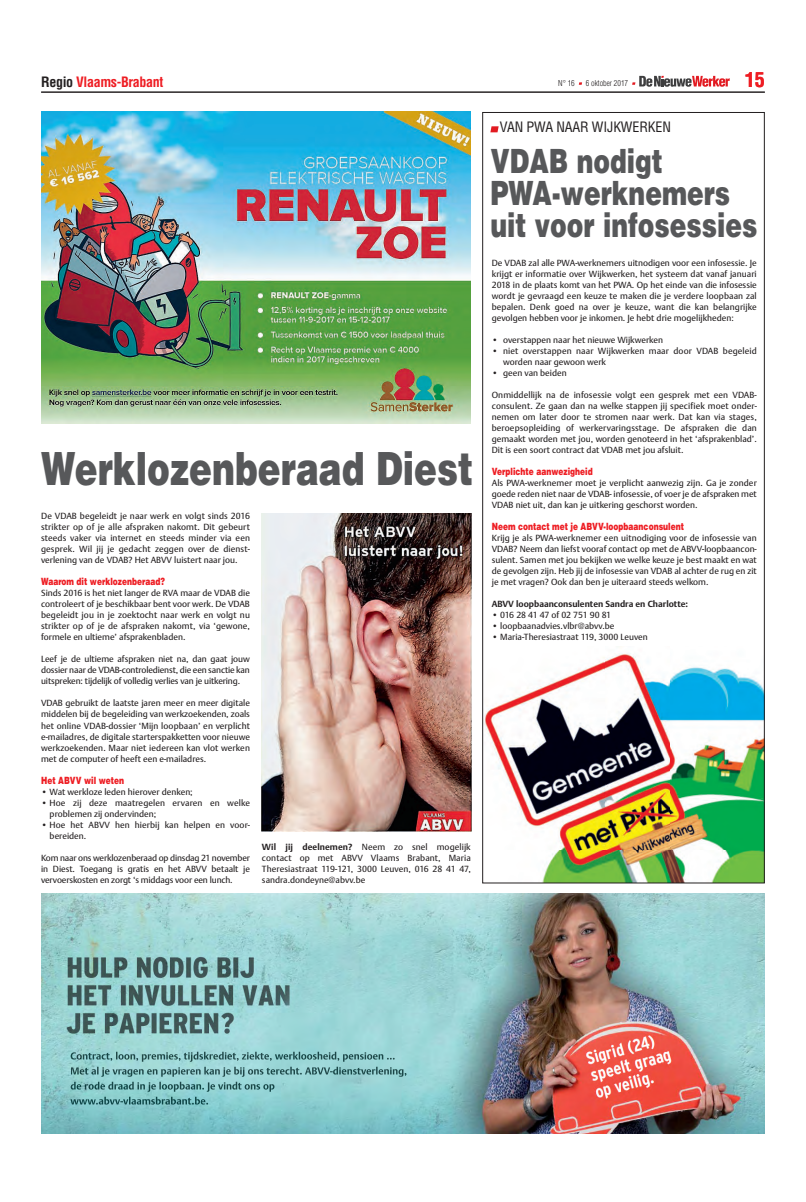
<style>
.page{position:relative;width:806px;height:1202px;background:#fff}
.page>*{position:absolute;margin:0;border:0;box-sizing:border-box;transform-origin:0 0}
.t1{font:900 45.8px "Helvetica LT Std";color:#57585a;scale:.75 1}
.t2{font:900 33.4px/31.9px "Helvetica LT Std";color:#57585a;scale:.75 1}
.t3{font:700 condensed 20px "Helvetica LT Std";color:#ee1d23}
.t4{font:condensed 14px "Helvetica LT Std";letter-spacing:-.01em;color:#231f20}
.t5{font:700 condensed 14px "Helvetica LT Std";letter-spacing:-.025em;color:#ee1d23}
.t6{font:900 10px "Helvetica LT Std";color:#ee1d23;scale:.75 1}
.t7{font:8.8px/11px "Dutch Argo";color:#231f20;text-align:justify}
.t8{font:700 8.8px "Dutch Argo";color:#231f20}
.t9{font:8.8px "Dutch Argo";letter-spacing:-.035em;color:#231f20}
.t10{font:300 condensed 8px "Helvetica LT Std";color:#231f20}
.s1{color:#231f20}
.s2{font-weight:700}
</style>
<div class="page">
<img style="left:484px;top:653px;width:278px;height:228px">
<svg style="left:632px;top:76px;width:97px;height:11px"></svg>
<hr style="left:41px;top:92px;width:723px;height:1px;background:#231f20">
<svg style="left:490px;top:126px;width:8px;height:6px"></svg>
<img style="left:41px;top:112px;width:429px;height:311px">
<img style="left:262px;top:513px;width:209px;height:318px">
<img style="left:41px;top:893px;width:723px;height:241px">
<img style="left:71px;top:1052px;width:85px;height:10px">
<img style="left:71px;top:1067px;width:83px;height:10px">
<img style="left:71px;top:1082px;width:78px;height:9px">
<img style="left:70px;top:1097px;width:100px;height:7px">
<p class="t5" style="left:41px;top:76px;width:124px"><span class="s1">Regio</span> Vlaams-Brabant</p>
<p class="t10" style="left:558px;top:80px;width:18px">N° 16</p>
<p class="t10" style="left:585px;top:80px;width:44px">6 oktober 2017</p>
<p class="t3" style="left:744px;top:72px;width:21px">15</p>
<p class="t4" style="left:499px;top:122px;width:172px">VAN PWA NAAR WIJKWERKEN</p>
<p class="t1" style="left:41px;top:452px;width:577px">Werklozenberaad Diest</p>
<p class="t7" style="left:41px;top:511px;width:210px">De VDAB begeleidt je naar werk en volgt sinds 2016 strikter op of je alle afspraken nakomt. Dit gebeurt steeds vaker via internet en steeds minder via een gesprek. Wil jij je gedacht zeggen over de dienst&shy;verlening van de VDAB? Het ABVV luistert naar jou.</p>
<p class="t6" style="left:41px;top:578px;width:167px">Waarom dit werklozenberaad?</p>
<p class="t7" style="left:41px;top:588px;width:210px">Sinds 2016 is het niet langer de RVA maar de VDAB die controleert of je beschikbaar bent voor werk. De VDAB begeleidt jou in je zoektocht naar werk en volgt nu strikter op of je de afspraken nakomt, via ‘gewone, formele en ultieme’ afsprakenbladen.</p>
<p class="t7" style="left:41px;top:654px;width:210px">Leef je de ultieme afspraken niet na, dan gaat jouw dossier naar de VDAB-controledienst, die een sanctie kan uitspreken: tijdelijk of volledig verlies van je uitkering.</p>
<p class="t7" style="left:41px;top:698px;width:210px">VDAB gebruikt de laatste jaren meer en meer digitale middelen bij de begeleiding van werkzoekenden, zoals het online VDAB-dossier ‘Mijn loopbaan’ en verplicht e-mailadres, de digitale starterspakketten voor nieuwe werkzoekenden. Maar niet iedereen kan vlot werken met de computer of heeft een e-mailadres.</p>
<p class="t6" style="left:41px;top:776px;width:112px">Het ABVV wil weten</p>
<p class="t7" style="left:41px;top:786px;width:153px">• Wat werkloze leden hierover denken;</p>
<p class="t7" style="left:50px;top:797px;width:202px;text-indent:-9px">• Hoe zij deze maatregelen ervaren en welke problemen zij ondervinden;</p>
<p class="t7" style="left:50px;top:819px;width:202px;text-indent:-9px">• Hoe het ABVV hen hierbij kan helpen en voor&shy;bereiden.</p>
<p class="t7" style="left:41px;top:852px;width:210px">Kom naar ons werklozenberaad op dinsdag 21 november in Diest. Toegang is gratis en het ABVV betaalt je vervoerskosten en zorgt ‘s middags voor een lunch.</p>
<p class="t7" style="left:262px;top:841px;width:210px"><span class="s2">Wil jij deelnemen?</span> Neem zo snel mogelijk contact op met ABVV Vlaams Brabant, Maria Theresiastraat 119-121, 3000 Leuven, 016 28 41 47, sandra.dondeyne@abvv.be</p>
<p class="t2" style="left:490px;top:148px;width:357px">VDAB nodigt<br>PWA-werknemers uit voor infosessies</p>
<p class="t7" style="left:491px;top:258px;width:266px">De VDAB zal alle PWA-werknemers uitnodigen voor een infosessie. Je krijgt er informatie over Wijkwerken, het systeem dat vanaf januari 2018 in de plaats komt van het PWA. Op het einde van die infosessie wordt je gevraagd een keuze te maken die je verdere loopbaan zal bepalen. Denk goed na over je keuze, want die kan belangrijke gevolgen hebben voor je inkomen. Je hebt drie mogelijkheden:</p>
<p class="t7" style="left:491px;top:335px;width:173px">• overstappen naar het nieuwe Wijkwerken</p>
<p class="t7" style="left:503px;top:346px;width:255px;text-indent:-11px">• niet overstappen naar Wijkwerken maar door VDAB begeleid worden naar gewoon werk</p>
<p class="t7" style="left:491px;top:368px;width:76px">• geen van beiden</p>
<p class="t7" style="left:491px;top:390px;width:266px">Onmiddellijk na de infosessie volgt een gesprek met een VDAB&shy;consulent. Ze gaan dan na welke stappen jij specifiek moet onder&shy;nemen om later door te stromen naar werk. Dat kan via stages, beroepsopleiding of werkervaringsstage. De afspraken die dan gemaakt worden met jou, worden genoteerd in het ‘afsprakenblad’.<br>Dit is een soort contract dat VDAB met jou afsluit.</p>
<p class="t6" style="left:491px;top:468px;width:136px">Verplichte aanwezigheid</p>
<p class="t7" style="left:491px;top:478px;width:266px">Als PWA-werknemer moet je verplicht aanwezig zijn. Ga je zonder goede reden niet naar de VDAB- infosessie, of voer je de afspraken met VDAB niet uit, dan kan je uitkering geschorst worden.</p>
<p class="t6" style="left:491px;top:523px;width:258px">Neem contact met je ABVV-loopbaanconsulent</p>
<p class="t7" style="left:491px;top:533px;width:266px">Krijg je als PWA-werknemer een uitnodiging voor de infosessie van VDAB? Neem dan liefst vooraf contact op met de ABVV-loopbaancon&shy;sulent. Samen met jou bekijken we welke keuze je best maakt en wat de gevolgen zijn. Heb jij de infosessie van VDAB al achter de rug en zit je met vragen? Ook dan ben je uiteraard steeds welkom.</p>
<p class="t8" style="left:491px;top:599px;width:198px">ABVV loopbaanconsulenten Sandra en Charlotte:</p>
<p class="t9" style="left:491px;top:610px;width:121px">• 016 28 41 47 of 02 751 90 81</p>
<p class="t7" style="left:491px;top:621px;width:124px">• loopbaanadvies.vlbr@abvv.be</p>
<p class="t7" style="left:491px;top:632px;width:157px">• Maria-Theresiastraat 119, 3000 Leuven</p>
</div>
